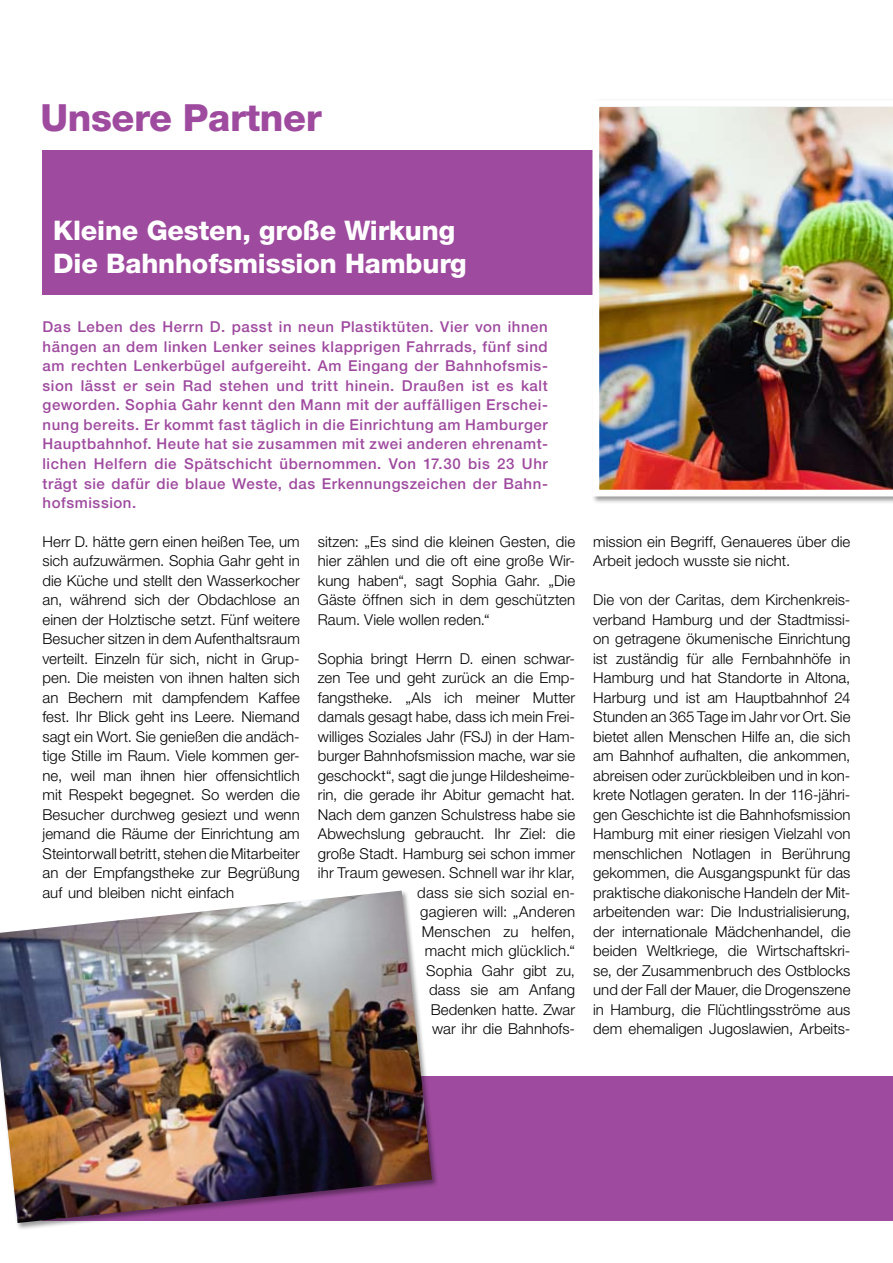
<style>
.page{position:relative;width:893px;height:1263px;background:#fff}
.page>*{position:absolute;margin:0;border:0;box-sizing:border-box;transform-origin:0 0}
.t1{font:800 37.5px "Helvetica Neue LT Pro";letter-spacing:-.01em;color:#9e4a9e}
.t2{font:800 27px/32.4px "Helvetica Neue LT Pro";letter-spacing:-.005em;color:#fff}
.t3{font:300 15px/19.5px "Helvetica Neue LT Pro";letter-spacing:.005em;color:#000;text-align:justify}
.t4{font:500 15px/19.5px "Helvetica Neue LT Pro";letter-spacing:.035em;color:#9e4a9e;text-align:justify}
</style>
<div class="page">
<div style="left:43px;top:1076px;width:850px;height:144px;background:#9e4a9e"></div>
<div style="left:43px;top:150px;width:850px;height:145px;background:#9e4a9e"></div>
<div style="left:591px;top:98px;width:302px;height:406px;background:#000;opacity:.4"></div>
<img style="left:592px;top:100px;width:301px;height:396px">
<div style="left:0;top:889px;width:439px;height:341px;background:#000;opacity:.4"></div>
<img style="left:0;top:890px;width:432px;height:333px">
<h1 class="t1" style="left:40px;top:95px;width:283px">Unsere Partner</h1>
<h2 class="t2" style="left:53px;top:215px;width:415px">Kleine Gesten, große Wirkung<br>Die Bahnhofsmission Hamburg</h2>
<p class="t4" style="left:43px;top:317px;width:507px">Das Leben des Herrn D. passt in neun Plastiktüten. Vier von ihnen hängen an dem linken Lenker seines klapprigen Fahrrads, fünf sind am rechten Lenkerbügel aufgereiht. Am Eingang der Bahnhofsmis&shy;sion lässt er sein Rad stehen und tritt hinein. Draußen ist es kalt geworden. Sophia Gahr kennt den Mann mit der auffälligen Erschei&shy;nung bereits. Er kommt fast täglich in die Einrichtung am Hamburger Hauptbahnhof. Heute hat sie zusammen mit zwei anderen ehrenamt&shy;lichen Helfern die Spätschicht übernommen. Von 17.30 bis 23 Uhr trägt sie dafür die blaue Weste, das Erkennungszeichen der Bahn&shy;hofsmission.</p>
<p class="t3" style="left:43px;top:531px;width:259px">Herr D. hätte gern einen heißen Tee, um sich aufzuwärmen. Sophia Gahr geht in die Küche und stellt den Wasserkocher an, während sich der Obdachlose an einen der Holztische setzt. Fünf weitere Besucher sitzen in dem Aufenthaltsraum verteilt. Einzeln für sich, nicht in Grup&shy;pen. Die meisten von ihnen halten sich an Bechern mit dampfendem Kaffee fest. Ihr Blick geht ins Leere. Niemand sagt ein Wort. Sie genießen die andäch&shy;tige Stille im Raum. Viele kommen ger&shy;ne, weil man ihnen hier offensichtlich mit Respekt begegnet. So werden die Besucher durchweg gesiezt und wenn jemand die Räume der Einrichtung am Steintorwall betritt, stehen die Mitarbeiter an der Empfangstheke zur Begrüßung auf und bleiben nicht einfach</p>
<p class="t3" style="left:318px;top:531px;width:259px">sitzen: „Es sind die kleinen Gesten, die hier zählen und die oft eine große Wir&shy;kung haben“, sagt Sophia Gahr. „Die Gäste öffnen sich in dem geschützten Raum. Viele wollen reden.“</p>
<p class="t3" style="left:318px;top:648px;width:259px;text-align:right">Sophia bringt Herrn D. einen schwar&shy;zen Tee und geht zurück an die Emp&shy;fangstheke. „Als ich meiner Mutter damals gesagt habe, dass ich mein Frei&shy;williges Soziales Jahr (FSJ) in der Ham&shy;burger Bahnhofsmission mache, war sie geschockt“, sagt die junge Hildesheime&shy;rin, die gerade ihr Abitur gemacht hat.<br>Nach dem ganzen Schulstress habe sie<br>Abwechslung gebraucht. Ihr Ziel: die große Stadt. Hamburg sei schon immer ihr Traum gewesen. Schnell war ihr klar, dass sie sich sozial en-<br>gagieren will: „Anderen<br>Menschen zu helfen,<br>macht mich glücklich.“<br>Sophia Gahr gibt zu,<br>dass sie am Anfang<br>Bedenken hatte. Zwar<br>war ihr die Bahnhofs-</p>
<p class="t3" style="left:593px;top:531px;width:259px">mission ein Begriff, Genaueres über die<br>Arbeit jedoch wusste sie nicht.</p>
<p class="t3" style="left:593px;top:590px;width:259px">Die von der Caritas, dem Kirchenkreis&shy;verband Hamburg und der Stadtmissi&shy;on getragene ökumenische Einrichtung ist zuständig für alle Fernbahnhöfe in Hamburg und hat Standorte in Altona, Harburg und ist am Hauptbahnhof 24<br>Stunden an 365 Tage im Jahr vor Ort. Sie bietet allen Menschen Hilfe an, die sich am Bahnhof aufhalten, die ankommen, abreisen oder zurückbleiben und in kon&shy;krete Notlagen geraten. In der 116-jähri&shy;gen Geschichte ist die Bahnhofsmission Hamburg mit einer riesigen Vielzahl von menschlichen Notlagen in Berührung gekommen, die Ausgangspunkt für das praktische diakonische Handeln der Mit&shy;arbeitenden war: Die Industrialisierung, der internationale Mädchenhandel, die beiden Weltkriege, die Wirtschaftskri&shy;se, der Zusammenbruch des Ostblocks und der Fall der Mauer, die Drogenszene in Hamburg, die Flüchtlingsströme aus dem ehemaligen Jugoslawien, Arbeits-</p>
</div>
